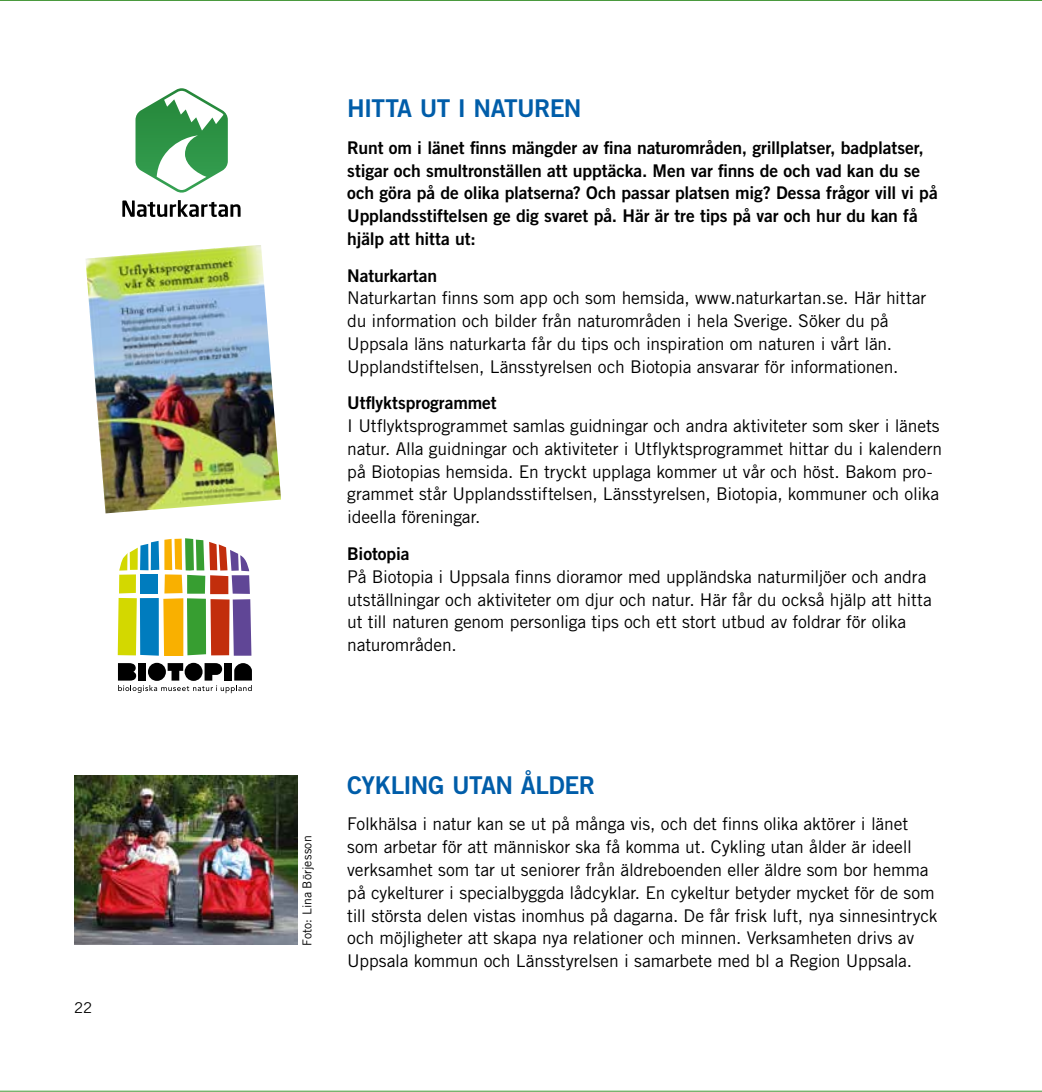
<style>
.page{position:relative;width:1042px;height:1092px;background:#fff}
.page>*{position:absolute;margin:0;border:0;box-sizing:border-box;transform-origin:0 0}
.t1{font:24.5px "Trade Gothic LT Std Bd 2";letter-spacing:-.025em;color:#005da9}
.t2{font:17.5px/22.8px "Trade Gothic LT Std";letter-spacing:-.01em;color:#000}
.t3{font:17.5px/22.8px "Trade Gothic LT Std Bd 2";letter-spacing:-.005em;color:#000}
.t4{font:14.88px "Trade Gothic LT Std";color:#000}
.t5{font:12.25px "Trade Gothic LT Std";letter-spacing:.005em;color:#000}
</style>
<div class="page">
<hr style="left:0;top:1090px;width:1042px;height:1px;background:#3f9432">
<hr style="left:0;top:0;width:1042px;height:1px;background:#3f9432">
<svg style="left:118px;top:663px;width:134px;height:30px"></svg>
<svg style="left:118px;top:538px;width:133px;height:118px"></svg>
<svg style="left:122px;top:200px;width:119px;height:17px"></svg>
<svg style="left:135px;top:88px;width:93px;height:105px"></svg>
<img style="left:74px;top:776px;width:224px;height:168px">
<img style="left:85px;top:245px;width:196px;height:268px">
<p class="t4" style="left:74px;top:998px;width:20px">22</p>
<h1 class="t1" style="left:347px;top:93px;width:236px">HITTA UT I NATUREN</h1>
<p class="t3" style="left:347px;top:136px;width:592px">Runt om i länet finns mängder av fina naturområden, grillplatser, badplatser, stigar och smultronställen att upptäcka. Men var finns de och vad kan du se och göra på de olika platserna? Och passar platsen mig? Dessa frågor vill vi på Upplandsstiftelsen ge dig svaret på. Här är tre tips på var och hur du kan få hjälp att hitta ut:</p>
<p class="t3" style="left:347px;top:263px;width:91px">Naturkartan</p>
<p class="t2" style="left:347px;top:286px;width:580px">Naturkartan finns som app och som hemsida, www.naturkartan.se. Här hittar du information och bilder från naturområden i hela Sverige. Söker du på Uppsala läns naturkarta får du tips och inspiration om naturen i vårt län.<br>Upplandstiftelsen, Länsstyrelsen och Biotopia ansvarar för informationen.</p>
<p class="t3" style="left:347px;top:391px;width:151px">Utflyktsprogrammet</p>
<p class="t2" style="left:347px;top:414px;width:596px">I Utflyktsprogrammet samlas guidningar och andra aktiviteter som sker i länets natur. Alla guidningar och aktiviteter i Utflyktsprogrammet hittar du i kalendern på Biotopias hemsida. En tryckt upplaga kommer ut vår och höst. Bakom pro&shy;grammet står Upplandsstiftelsen, Länsstyrelsen, Biotopia, kommuner och olika ideella föreningar.</p>
<p class="t3" style="left:347px;top:542px;width:64px">Biotopia</p>
<p class="t2" style="left:347px;top:565px;width:586px">På Biotopia i Uppsala finns dioramor med uppländska naturmiljöer och andra utställningar och aktiviteter om djur och natur. Här får du också hjälp att hitta ut till naturen genom personliga tips och ett stort utbud av foldrar för olika naturområden.</p>
<p class="t5" style="left:300px;top:945px;width:112px;rotate:-90deg">Foto: Lina Börjesson</p>
<h1 class="t1" style="left:347px;top:769px;width:249px">CYKLING UTAN ÅLDER</h1>
<p class="t2" style="left:347px;top:812px;width:592px">Folkhälsa i natur kan se ut på många vis, och det finns olika aktörer i länet som arbetar för att människor ska få komma ut. Cykling utan ålder är ideell verksamhet som tar ut seniorer från äldreboenden eller äldre som bor hemma på cykelturer i specialbyggda lådcyklar. En cykeltur betyder mycket för de som till största delen vistas inomhus på dagarna. De får frisk luft, nya sinnesintryck och möjligheter att skapa nya relationer och minnen. Verksamheten drivs av Uppsala kommun och Länsstyrelsen i samarbete med bl a Region Uppsala.</p>
</div>
